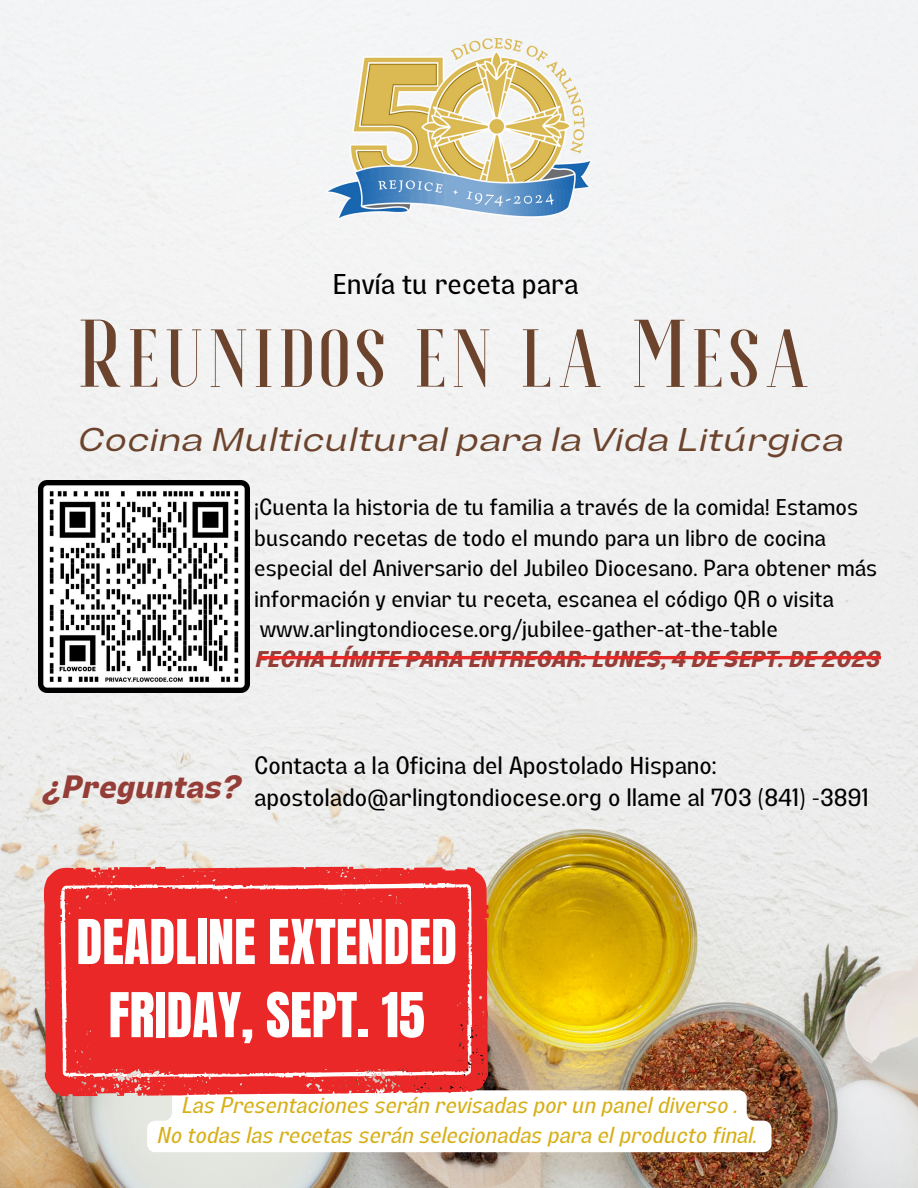
<style>
.page{position:relative;width:918px;height:1188px;background:#fff}
.page>*{position:absolute;margin:0;border:0;box-sizing:border-box;transform-origin:0 0}
.t1{font:96px "Espoir Serif";color:#6c442d}
.t2{font:52.5px "Anton";color:#fff}
.t3{font:italic expanded 32.85px "Lazord";color:#6c442d}
.t4{font:italic 700 31.95px "Lazord";color:#953e38}
.t5{font:28.5px "Lazord";color:#000}
.t6{font:24.45px/32.7px "Lazord";color:#000}
.t7{font:22.8px/30.3px "Lazord";color:#000}
.t8{font:italic 700 22.8px "Lazord";color:#953e38}
.t9{font:italic 22.5px "Lazord";color:#d7af18}
</style>
<div class="page">
<img style="left:0;top:0;width:918px;height:1188px">
<img style="left:326px;top:38px;width:266px;height:181px">
<img style="left:38px;top:481px;width:212px;height:211px">
<svg style="left:44px;top:866px;width:445px;height:231px;background:#e93e3e"></svg>
<img style="left:60px;top:883px;width:712px;height:269px">
<div style="left:92px;top:904px;width:365px;height:165px;background:#eb2828"></div>
<hr style="left:259px;top:656px;width:622px;height:3px;background:#eb2828">
<p class="t5" style="left:333px;top:273px;width:247px">Envía tu receta para</p>
<p class="t1" style="left:76px;top:301px;width:738px">Reunidos en la Mesa</p>
<p class="t3" style="left:76px;top:423px;width:768px">Cocina Multicultural para la Vida Litúrgica</p>
<p class="t7" style="left:254px;top:495px;width:625px">¡Cuenta la historia de tu familia a través de la comida! Estamos buscando recetas de todo el mundo para un libro de cocina especial del Aniversario del Jubileo Diocesano. Para obtener más información y enviar tu receta, escanea el código QR o visita</p>
<p class="t7" style="left:260px;top:617px;width:520px">www.arlingtondiocese.org/jubilee-gather-at-the-table</p>
<p class="t8" style="left:254px;top:651px;width:627px">FECHA LÍMITE PARA ENTREGAR: LUNES, 4 DE SEPT. DE 2023</p>
<p class="t4" style="left:42px;top:775px;width:200px">¿Preguntas?</p>
<p class="t6" style="left:254px;top:752px;width:616px">Contacta a la Oficina del Apostolado Hispano: apostolado@arlingtondiocese.org o llame al 703 (841) -3891</p>
<p class="t2" style="left:76px;top:904px;width:382px">DEADLINE EXTENDED</p>
<p class="t2" style="left:109px;top:977px;width:318px">FRIDAY, SEPT. 15</p>
<p class="t9" style="left:181px;top:1097px;width:558px">Las Presentaciones serán revisadas por un panel diverso .</p>
<p class="t9" style="left:156px;top:1126px;width:602px">No todas las recetas serán selecionadas para el producto final.</p>
</div>
